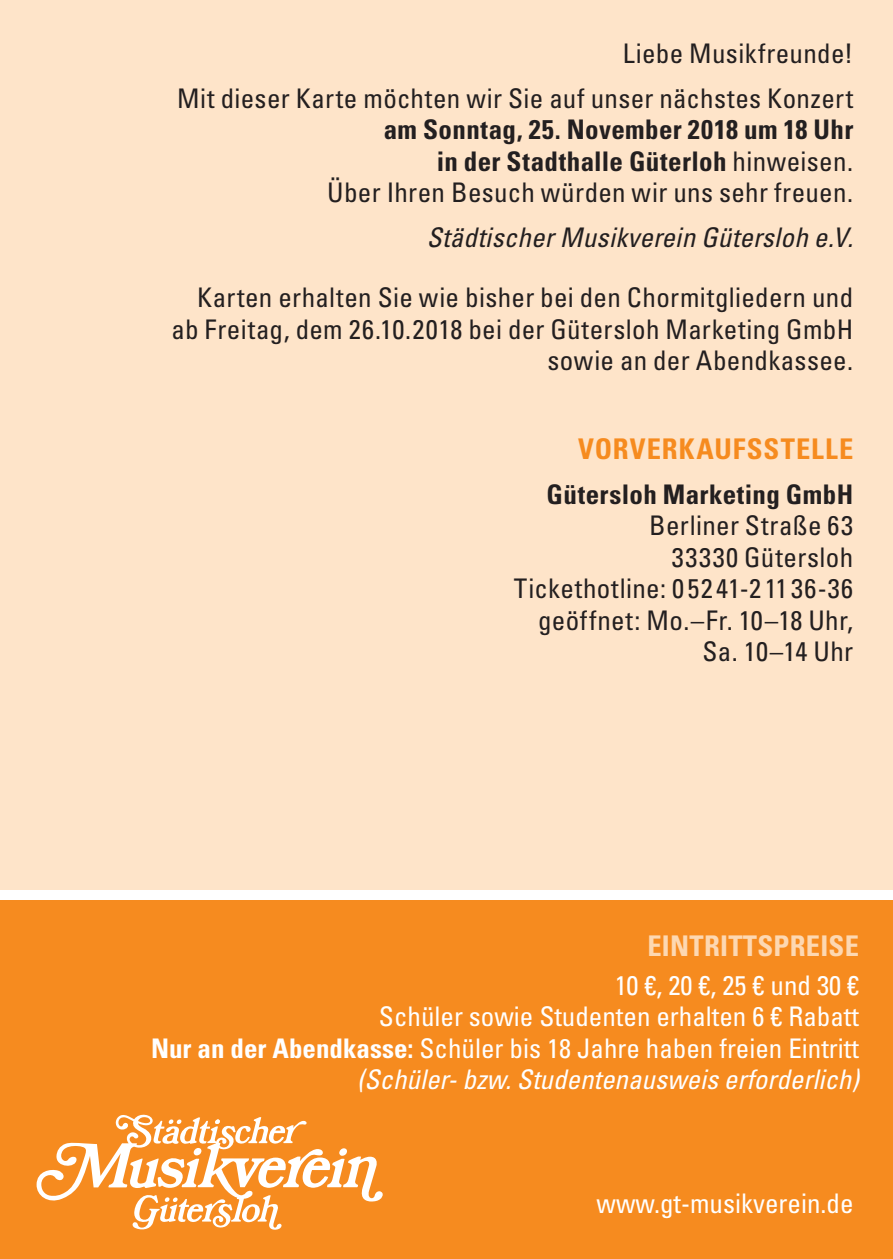
<style>
.page{position:relative;width:893px;height:1259px;background:#fff}
.page>*{position:absolute;margin:0;border:0;box-sizing:border-box;transform-origin:0 0}
.t1{font:700 condensed 28.5px "Univers LT";letter-spacing:.035em;color:#f68b1f}
.t2{font:700 condensed 28.5px "Univers LT";letter-spacing:.01em;color:#fdd8b2}
.t3{font:condensed 27px/31.5px "Univers LT";letter-spacing:.015em;color:#231f20;text-align:right}
.t4{font:condensed 27px/31.5px "Univers LT";color:#fff;text-align:right}
.t5{font:700 condensed 27px/31.5px "Univers LT";letter-spacing:.015em;color:#231f20;text-align:right}
.t6{font:italic condensed 27px "Univers LT";letter-spacing:.01em;color:#231f20}
.s1{font-weight:400}
.s2{font-weight:700}
.s3{font-style:italic}
</style>
<div class="page">
<div style="left:0;top:0;width:893px;height:890px;background:#fee4c9"></div>
<div style="left:0;top:900px;width:893px;height:359px;background:#f68b1f"></div>
<svg style="left:36px;top:1114px;width:347px;height:116px"></svg>
<p class="t3" style="left:177px;top:30px;width:678px;line-height:45px">Liebe Musikfreunde!<br>Mit dieser Karte möchten wir Sie auf unser nächstes Konzert</p>
<p class="t5" style="left:327px;top:114px;width:527px">am Sonntag, 25. November 2018 um 18 Uhr<br>in der Stadthalle Güterloh <span class="s1">hinweisen.<br>Über Ihren Besuch würden wir uns sehr freuen.</span></p>
<p class="t6" style="left:427px;top:220px;width:428px">Städtischer Musikverein Gütersloh e.V.</p>
<p class="t3" style="left:171px;top:281px;width:683px">Karten erhalten Sie wie bisher bei den Chormitgliedern und ab Freitag, dem 26.10.2018 bei der Gütersloh Marketing GmbH sowie an der Abendkassee.</p>
<p class="t1" style="left:578px;top:431px;width:277px">VORVERKAUFSSTELLE</p>
<p class="t5" style="left:547px;top:478px;width:308px">Gütersloh Marketing GmbH</p>
<p class="t3" style="left:514px;top:509px;width:341px">Berliner Straße 63<br>33330 Gütersloh<br>Tickethotline: 05241-2 1136-36 geöffnet: Mo.–Fr. 10–18 Uhr,<br>Sa. 10–14 Uhr</p>
<p class="t2" style="left:647px;top:928px;width:213px">EINTRITTSPREISE</p>
<p class="t4" style="left:151px;top:969px;width:709px">10 €, 20 €, 25 € und 30 €<br>Schüler sowie Studenten erhalten 6 € Rabatt<br><span class="s2">Nur an der Abendkasse:</span> Schüler bis 18 Jahre haben freien Eintritt <span class="s3">(Schüler- bzw. Studentenausweis erforderlich)</span></p>
<p class="t4" style="left:597px;top:1187px;width:258px">www.gt-musikverein.de</p>
</div>
